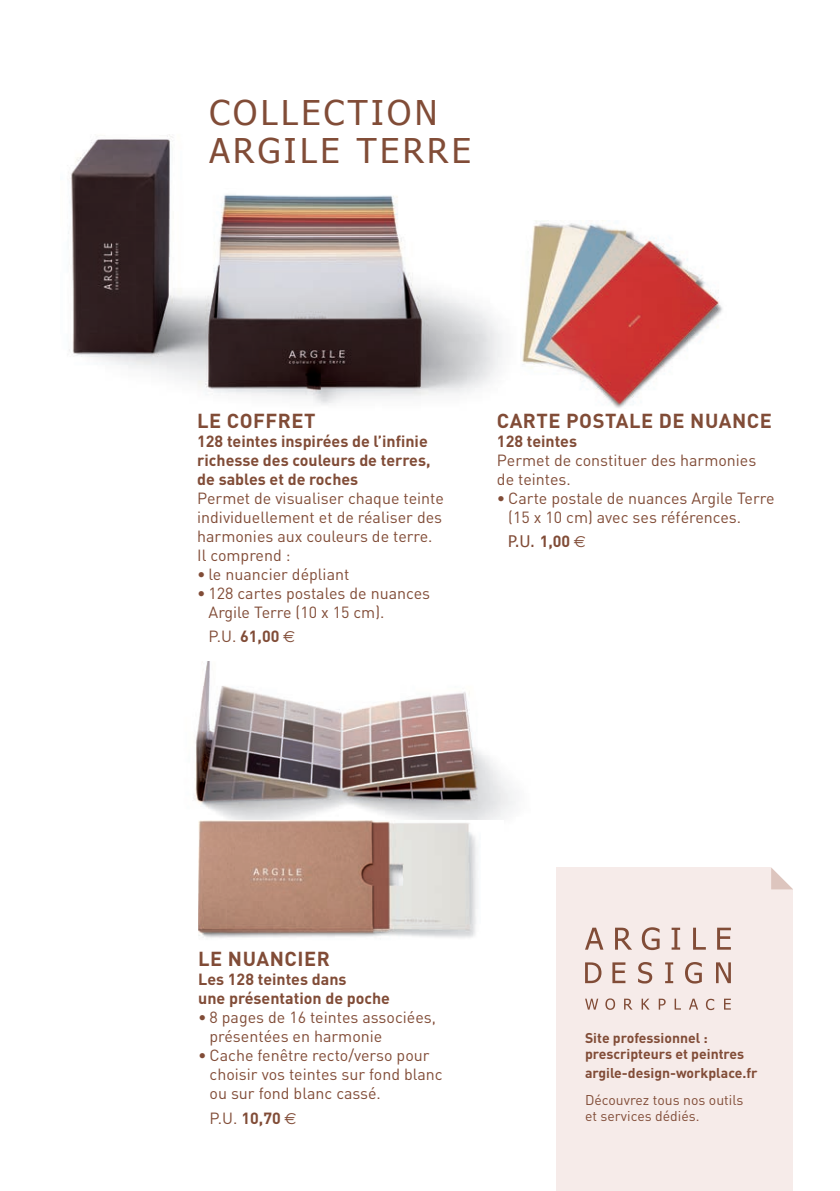
<style>
.page{position:relative;width:840px;height:1191px;background:#fff}
.page>*{position:absolute;margin:0;border:0;box-sizing:border-box;transform-origin:0 0}
.t1{font:34px/38px "Tahoma";letter-spacing:.1em;color:#814c37}
.t2{font:700 20px "DIN";letter-spacing:.025em;color:#814c37}
.t3{font:16px/19px "DIN";color:#814c37}
.t4{font:700 16px/19px "DIN";color:#814c37}
.t5{font:16px "Tahoma";color:#814c37}
.t6{font:700 14px/16px "DIN";color:#814c37}
.t7{font:14px/16px "DIN";color:#814c37}
.s1{font-weight:400}
.s2{font-family:"Euro Sans";font-weight:400}
.s3{font-family:"DIN";font-weight:700}
.s4{font-family:"Euro Sans"}
</style>
<div class="page">
<img style="left:194px;top:661px;width:322px;height:159px">
<img style="left:68px;top:134px;width:434px;height:271px">
<img style="left:198px;top:820px;width:279px;height:118px">
<img style="left:521px;top:220px;width:202px;height:188px">
<div style="left:556px;top:867px;width:236px;height:324px;background:#f6ebe9"></div>
<svg style="left:771px;top:867px;width:22px;height:25px"></svg>
<svg style="left:585px;top:927px;width:18px;height:22px"></svg>
<svg style="left:615px;top:927px;width:16px;height:22px"></svg>
<svg style="left:641px;top:927px;width:18px;height:23px"></svg>
<svg style="left:671px;top:927px;width:8px;height:22px"></svg>
<svg style="left:693px;top:927px;width:12px;height:22px"></svg>
<svg style="left:717px;top:927px;width:13px;height:22px"></svg>
<svg style="left:585px;top:962px;width:16px;height:21px"></svg>
<svg style="left:612px;top:962px;width:13px;height:21px"></svg>
<svg style="left:638px;top:962px;width:14px;height:21px"></svg>
<svg style="left:665px;top:962px;width:7px;height:21px"></svg>
<svg style="left:685px;top:962px;width:16px;height:21px"></svg>
<svg style="left:716px;top:962px;width:14px;height:21px"></svg>
<svg style="left:585px;top:998px;width:13px;height:11px"></svg>
<svg style="left:605px;top:998px;width:9px;height:11px"></svg>
<svg style="left:624px;top:998px;width:8px;height:11px"></svg>
<svg style="left:641px;top:998px;width:8px;height:11px"></svg>
<svg style="left:658px;top:998px;width:7px;height:11px"></svg>
<svg style="left:674px;top:998px;width:6px;height:11px"></svg>
<svg style="left:689px;top:998px;width:8px;height:11px"></svg>
<svg style="left:705px;top:998px;width:8px;height:12px"></svg>
<svg style="left:724px;top:998px;width:6px;height:11px"></svg>
<h1 class="t1" style="left:209px;top:92px;width:263px">COLLECTION<br>ARGILE TERRE</h1>
<p class="t2" style="left:197px;top:407px;width:120px">LE COFFRET</p>
<p class="t4" style="left:197px;top:431px;width:235px">128 teintes inspirées de l’infinie richesse des couleurs de terres, de sables et de roches</p>
<p class="t3" style="left:197px;top:488px;width:248px">Permet de visualiser chaque teinte individuellement et de réaliser des harmonies aux couleurs de terre.<br>Il comprend :</p>
<p class="t3" style="left:197px;top:564px;width:154px">• le nuancier dépliant</p>
<p class="t3" style="left:208px;top:583px;width:223px;text-indent:-11px">• 128 cartes postales de nuances<br>Argile Terre (10 x 15 cm).</p>
<p class="t4" style="left:208px;top:626px;width:88px"><span class="s1">P.U.</span> 61,00 <span class="s2">€</span></p>
<p class="t2" style="left:496px;top:407px;width:276px">CARTE POSTALE DE NUANCE</p>
<p class="t4" style="left:496px;top:431px;width:82px">128 teintes</p>
<p class="t3" style="left:496px;top:450px;width:261px">Permet de constituer des harmonies de teintes.</p>
<p class="t3" style="left:508px;top:488px;width:267px;text-indent:-11px">• Carte postale de nuances Argile Terre (15 x 10 cm) avec ses références.</p>
<p class="t5" style="left:508px;top:531px;width:79px">P.U. <span class="s3">1,00</span> <span class="s4">€</span></p>
<p class="t2" style="left:198px;top:946px;width:133px">LE NUANCIER</p>
<p class="t4" style="left:198px;top:969px;width:193px">Les 128 teintes dans<br>une présentation de poche</p>
<p class="t3" style="left:209px;top:1007px;width:228px;text-indent:-11px">• 8 pages de 16 teintes associées, présentées en harmonie</p>
<p class="t3" style="left:209px;top:1045px;width:235px;text-indent:-11px">• Cache fenêtre recto/verso pour choisir vos teintes sur fond blanc ou sur fond blanc cassé.</p>
<p class="t4" style="left:209px;top:1108px;width:88px"><span class="s1">P.U.</span> 10,70 <span class="s2">€</span></p>
<p class="t6" style="left:584px;top:1029px;width:161px">Site professionnel : prescripteurs et peintres</p>
<p class="t6" style="left:584px;top:1064px;width:174px">argile-design-workplace.fr</p>
<p class="t7" style="left:584px;top:1091px;width:160px">Découvrez tous nos outils et services dédiés.</p>
</div>
